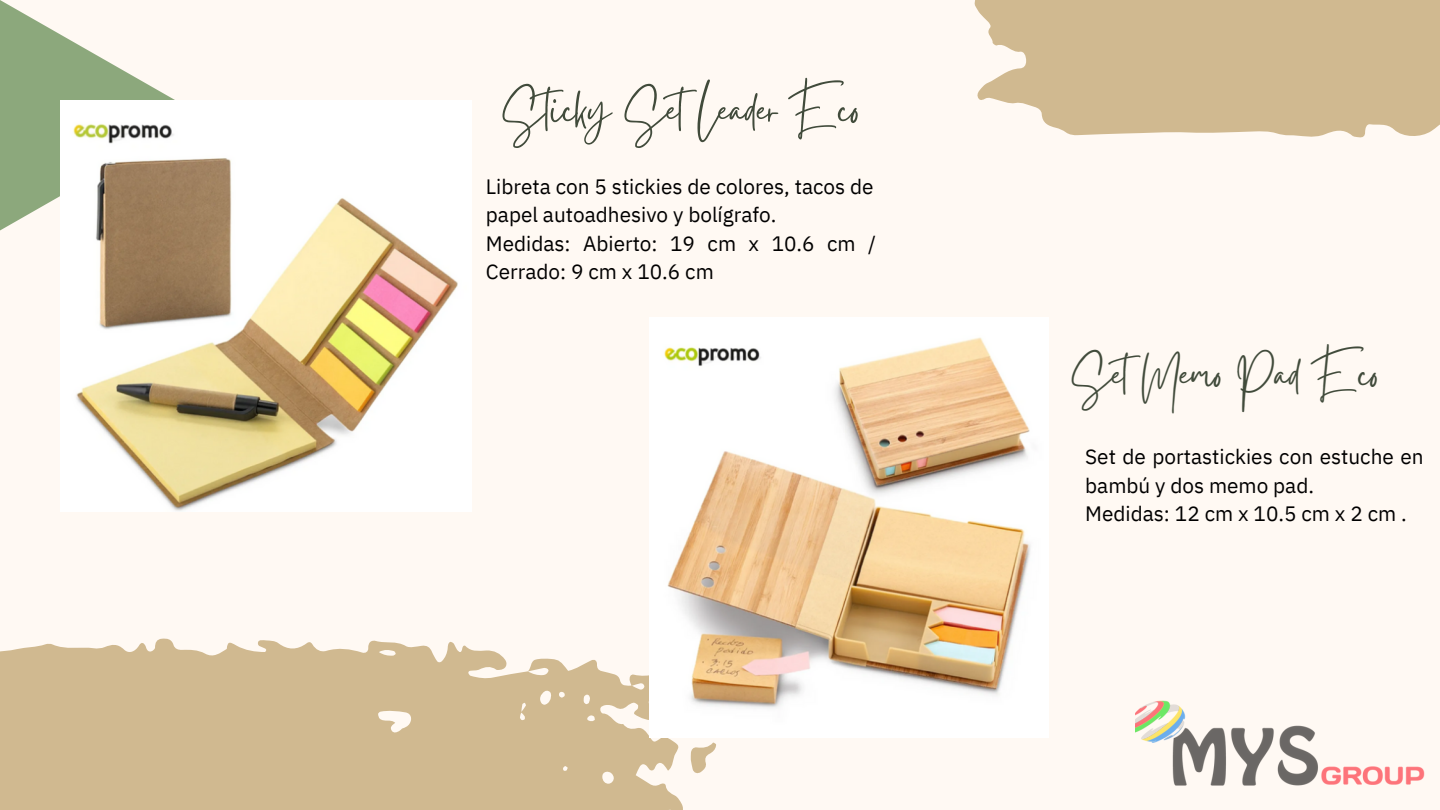
<style>
.page{position:relative;width:1440px;height:810px;background:#fff9f3}
.page>*{position:absolute;margin:0;border:0;box-sizing:border-box;transform-origin:0 0}
.t1{font:52.6px "Gistesy";color:#414b3b}
.t2{font:50px "Gistesy";color:#414b3b}
.t3{font:20.8px/28.5px "IBM Plex Sans Thai";color:#000}
</style>
<div class="page">
<svg style="left:0;top:638px;width:729px;height:172px;fill:#d0b990"></svg>
<svg style="left:691px;top:742px;width:25px;height:32px"></svg>
<svg style="left:0;top:0;width:202px;height:230px"></svg>
<svg style="left:974px;top:0;width:466px;height:138px;fill:#d0b990"></svg>
<img style="left:60px;top:101px;width:411px;height:411px">
<img style="left:649px;top:318px;width:400px;height:419px">
<img style="left:1136px;top:700px;width:289px;height:86px">
<p class="t1" style="left:503px;top:73px;width:359px">Sticky SetLeader Eco</p>
<p class="t3" style="left:486px;top:172px;width:389px">Libreta con 5 stickies de colores, tacos de</p>
<p class="t3" style="left:486px;top:201px;width:292px">papel autoadhesivo y bolígrafo.</p>
<p class="t3" style="left:486px;top:229px;width:392px">Medidas: Abierto: 19 cm x 10.6 cm /<br>Cerrado: 9 cm x 10.6 cm</p>
<p class="t2" style="left:1072px;top:339px;width:309px">SetMemo Pad Eco</p>
<p class="t3" style="left:1085px;top:443px;width:340px">Set de portastickies con estuche en bambú y dos memo pad.</p>
<p class="t3" style="left:1085px;top:500px;width:323px">Medidas: 12 cm x 10.5 cm x 2 cm .</p>
</div>
